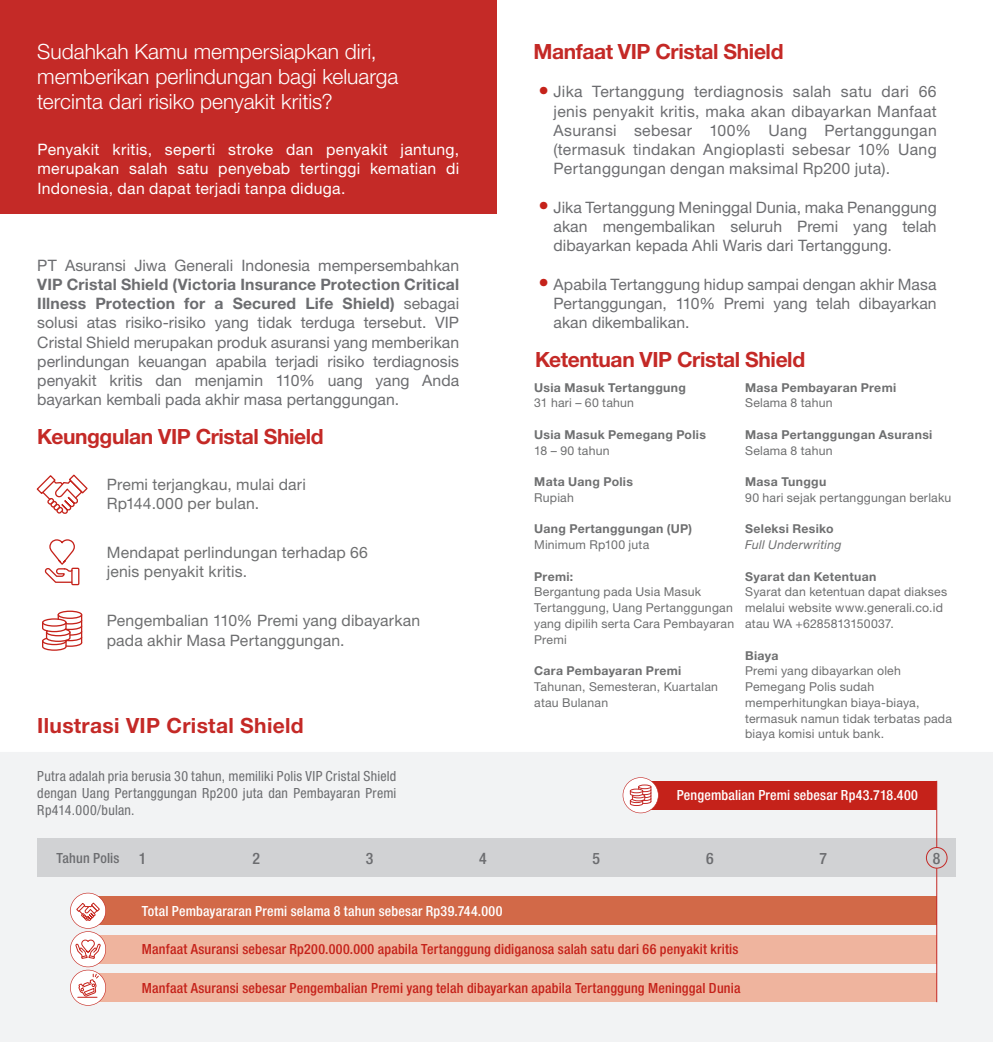
<style>
.page{position:relative;width:993px;height:1042px;background:#fff}
.page>*{position:absolute;margin:0;border:0;box-sizing:border-box;transform-origin:0 0}
.t1{font:300 21px/25.2px "Helvetica Neue LT Std";color:#fff}
.t2{font:700 21px "Helvetica Neue LT Std";letter-spacing:-.015em;color:#c42926}
.t3{font:700 21px "Helvetica Neue LT Std";letter-spacing:.015em;color:#c42926}
.t4{font:700 21px "Helvetica Neue LT Std";color:#c5221a}
.t5{font:15.75px/19.2px "Helvetica Neue LT Std";letter-spacing:.005em;color:#6c6d70;text-align:justify}
.t6{font:15.75px/19.2px "Helvetica Neue LT Std";letter-spacing:.01em;color:#6e6f70}
.t7{font:15.75px/19.2px "Helvetica Neue LT Std";letter-spacing:.02em;color:#fff;text-align:justify}
.t8{font:500 condensed 15.75px "Helvetica Neue LT Std";color:#6c6d70}
.t9{font:500 condensed 14px "Helvetica Neue LT Std";letter-spacing:.015em;color:#c5221a}
.t10{font:condensed 14px/16.8px "Helvetica Neue LT Std";letter-spacing:.02em;color:#6c6d70;text-align:justify}
.t11{font:500 condensed 14px "Helvetica Neue LT Std";letter-spacing:.015em;color:#fff}
.t12{font:500 condensed 14px "Helvetica Neue LT Std";letter-spacing:.01em;color:#6c6d70}
.t13{font:12.25px/15.8px "Helvetica Neue LT Std";letter-spacing:.015em;color:#6e6f70}
.t14{font:700 12.25px "Helvetica Neue LT Std";letter-spacing:.025em;color:#6e6f70}
.t15{font:italic 12.25px "Helvetica Neue LT Std";letter-spacing:.02em;color:#6e6f70}
.s1{font-weight:700}
</style>
<div class="page">
<div style="left:0;top:752px;width:992px;height:290px;background:#f2f3f4"></div>
<div style="left:0;top:0;width:496px;height:213px;background:#c42a27"></div>
<svg style="left:36px;top:474px;width:52px;height:40px"></svg>
<div style="left:58px;top:610px;width:24px;height:9px;border:1px solid #c5221a;border-radius:50%"></div>
<svg style="left:42px;top:615px;width:41px;height:36px"></svg>
<div style="left:71px;top:568px;width:8px;height:17px;border:1px solid #c5221a"></div>
<svg style="left:44px;top:539px;width:32px;height:44px"></svg>
<div style="left:37px;top:838px;width:918px;height:39px;background:#d1d2d4"></div>
<div style="left:88px;top:896px;width:848px;height:29px;background:#d26948"></div>
<div style="left:88px;top:935px;width:848px;height:28px;background:#efb49e"></div>
<div style="left:88px;top:973px;width:848px;height:29px;background:#efb49e"></div>
<div style="left:639px;top:781px;width:297px;height:28px;background:#c5221a"></div>
<div style="left:925px;top:847px;width:22px;height:21px;border:1px solid #c42926;border-radius:50%"></div>
<svg style="left:70px;top:893px;width:36px;height:112px"></svg>
<svg style="left:622px;top:777px;width:36px;height:36px"></svg>
<hr style="left:935px;top:781px;width:1px;height:66px;background:#c42926">
<hr style="left:935px;top:868px;width:1px;height:134px;background:#c42926">
<h1 class="t1" style="left:37px;top:38px;width:362px">Sudahkah Kamu mempersiapkan diri, memberikan perlindungan bagi keluarga tercinta dari risiko penyakit kritis?</h1>
<h1 class="t2" style="left:533px;top:39px;width:251px">Manfaat VIP Cristal Shield</h1>
<p class="t5" style="left:553px;top:82px;width:384px">Jika Tertanggung terdiagnosis salah satu dari 66 jenis penyakit kritis, maka akan dibayarkan Manfaat Asuransi sebesar 100% Uang Pertanggungan (termasuk tindakan Angioplasti sebesar 10% Uang Pertanggungan dengan maksimal Rp200 juta).</p>
<p class="t5" style="left:553px;top:197px;width:384px">Jika Tertanggung Meninggal Dunia, maka Penanggung akan mengembalikan seluruh Premi yang telah dibayarkan kepada Ahli Waris dari Tertanggung.</p>
<p class="t5" style="left:553px;top:274px;width:384px">Apabila Tertanggung hidup sampai dengan akhir Masa Pertanggungan, 110% Premi yang telah dibayarkan akan dikembalikan.</p>
<h1 class="t4" style="left:538px;top:77px;width:12px">•</h1>
<p class="t7" style="left:37px;top:140px;width:423px">Penyakit kritis, seperti stroke dan penyakit jantung, merupakan salah satu penyebab tertinggi kematian di Indonesia, dan dapat terjadi tanpa diduga.</p>
<h1 class="t4" style="left:538px;top:193px;width:12px">•</h1>
<p class="t5" style="left:37px;top:255px;width:423px">PT Asuransi Jiwa Generali Indonesia mempersembahkan</p>
<p class="t5" style="left:37px;top:274px;width:423px"><span class="s1">VIP Cristal Shield (Victoria Insurance Protection Critical Illness Protection for a Secured Life Shield)</span> sebagai solusi atas risiko-risiko yang tidak terduga tersebut. VIP Cristal Shield merupakan produk asuransi yang memberikan perlindungan keuangan apabila terjadi risiko terdiagnosis penyakit kritis dan menjamin 110% uang yang Anda bayarkan kembali pada akhir masa pertanggungan.</p>
<h1 class="t2" style="left:37px;top:423px;width:288px">Keunggulan VIP Cristal Shield</h1>
<p class="t6" style="left:107px;top:475px;width:200px">Premi terjangkau, mulai dari<br>Rp144.000 per bulan.</p>
<h1 class="t4" style="left:538px;top:269px;width:12px">•</h1>
<h1 class="t2" style="left:535px;top:347px;width:271px">Ketentuan VIP Cristal Shield</h1>
<p class="t14" style="left:534px;top:380px;width:153px">Usia Masuk Tertanggung</p>
<p class="t13" style="left:534px;top:395px;width:101px">31 hari – 60 tahun</p>
<p class="t14" style="left:534px;top:427px;width:173px">Usia Masuk Pemegang Polis</p>
<p class="t13" style="left:534px;top:442px;width:77px">18 – 90 tahun</p>
<p class="t14" style="left:534px;top:474px;width:100px">Mata Uang Polis</p>
<p class="t13" style="left:534px;top:489px;width:41px">Rupiah</p>
<p class="t14" style="left:534px;top:521px;width:159px">Uang Pertanggungan (UP)</p>
<p class="t13" style="left:534px;top:537px;width:116px">Minimum Rp100 juta</p>
<p class="t14" style="left:534px;top:569px;width:41px">Premi:</p>
<p class="t13" style="left:534px;top:584px;width:201px">Bergantung pada Usia Masuk<br>Tertanggung, Uang Pertanggungan yang dipilih serta Cara Pembayaran<br>Premi</p>
<p class="t14" style="left:534px;top:663px;width:149px">Cara Pembayaran Premi</p>
<p class="t13" style="left:534px;top:678px;width:185px">Tahunan, Semesteran, Kuartalan atau Bulanan</p>
<p class="t14" style="left:744px;top:380px;width:152px">Masa Pembayaran Premi</p>
<p class="t13" style="left:744px;top:395px;width:89px">Selama 8 tahun</p>
<p class="t14" style="left:744px;top:427px;width:189px">Masa Pertanggungan Asuransi</p>
<p class="t13" style="left:744px;top:442px;width:89px">Selama 8 tahun</p>
<p class="t14" style="left:744px;top:474px;width:83px">Masa Tunggu</p>
<p class="t13" style="left:744px;top:489px;width:208px">90 hari sejak pertanggungan berlaku</p>
<p class="t14" style="left:744px;top:521px;width:90px">Seleksi Resiko</p>
<p class="t15" style="left:744px;top:537px;width:98px">Full Underwriting</p>
<p class="t14" style="left:744px;top:569px;width:133px">Syarat dan Ketentuan</p>
<p class="t13" style="left:744px;top:584px;width:203px">Syarat dan ketentuan dapat diakses melalui website www.generali.co.id atau WA +6285813150037.</p>
<p class="t14" style="left:744px;top:647px;width:35px">Biaya</p>
<p class="t13" style="left:744px;top:663px;width:208px">Premi yang dibayarkan oleh<br>Pemegang Polis sudah memperhitungkan biaya-biaya, termasuk namun tidak terbatas pada biaya komisi untuk bank.</p>
<p class="t6" style="left:107px;top:542px;width:262px">Mendapat perlindungan terhadap 66 jenis penyakit kritis.</p>
<p class="t6" style="left:107px;top:611px;width:315px">Pengembalian 110% Premi yang dibayarkan pada akhir Masa Pertanggungan.</p>
<h1 class="t3" style="left:37px;top:712px;width:268px">Ilustrasi VIP Cristal Shield</h1>
<p class="t10" style="left:37px;top:768px;width:360px">Putra adalah pria berusia 30 tahun, memiliki Polis VIP Cristal Shield dengan Uang Pertanggungan Rp200 juta dan Pembayaran Premi Rp414.000/bulan.</p>
<p class="t12" style="left:57px;top:849px;width:64px">Tahun Polis</p>
<p class="t11" style="left:676px;top:787px;width:243px">Pengembalian Premi sebesar Rp43.718.400</p>
<p class="t8" style="left:139px;top:848px;width:9px">1</p>
<p class="t8" style="left:252px;top:848px;width:9px">2</p>
<p class="t8" style="left:366px;top:848px;width:9px">3</p>
<p class="t8" style="left:479px;top:848px;width:9px">4</p>
<p class="t8" style="left:592px;top:848px;width:9px">5</p>
<p class="t8" style="left:705px;top:848px;width:9px">6</p>
<p class="t8" style="left:819px;top:848px;width:9px">7</p>
<p class="t8" style="left:932px;top:848px;width:9px">8</p>
<p class="t11" style="left:142px;top:902px;width:362px">Total Pembayararan Premi selama 8 tahun sebesar Rp39.744.000</p>
<p class="t9" style="left:142px;top:940px;width:598px">Manfaat Asuransi sebesar Rp200.000.000 apabila Tertanggung didiganosa salah satu dari 66 penyakit kritis</p>
<p class="t9" style="left:142px;top:979px;width:600px">Manfaat Asuransi sebesar Pengembalian Premi yang telah dibayarkan apabila Tertanggung Meninggal Dunia</p>
</div>
